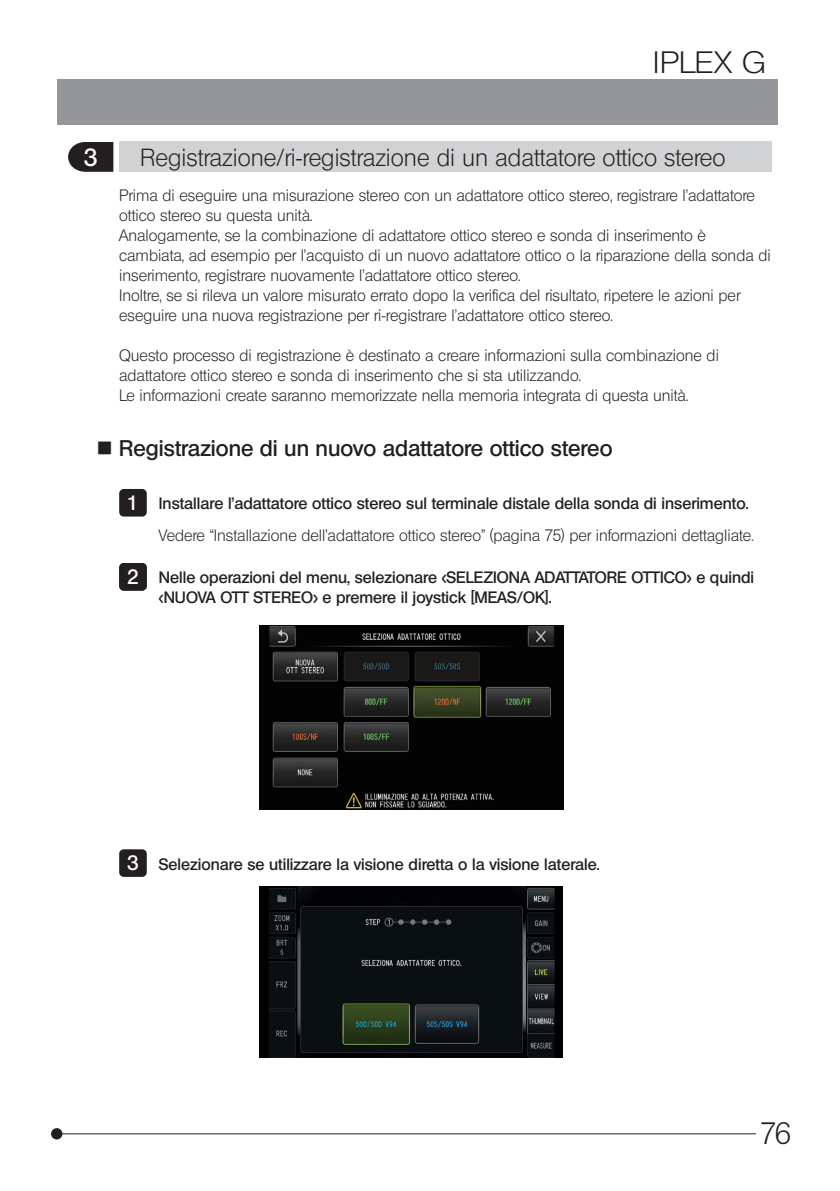
<style>
.page{position:relative;width:840px;height:1191px;background:#fff}
.page>*{position:absolute;margin:0;border:0;box-sizing:border-box;transform-origin:0 0}
.t1{font:30px "Olympus Leicht Normal";color:#231f20;scale:1.1 1}
.t2{font:30px "Olympus Leicht Normal";color:#231f20}
.t3{font:24px "Olympus Leicht Normal";color:#231f20}
.t4{font:24px "Olympus Leicht Halbfett";color:#fff}
.t5{font:22px "Olympus Leicht Halbfett";color:#231f20}
.t6{font:20.2px "Olympus Leicht Halbfett";color:#fff}
.t7{font:16px/20px "Olympus Leicht Normal";color:#231f20}
.t8{font:16px/20px "Olympus Leicht Halbfett";color:#231f20}
.s1{font-size:20.2px;color:#fff}
</style>
<div class="page">
<div style="left:51px;top:1128px;width:11px;height:11px;background:#231f20;border-radius:50%"></div>
<hr style="left:57px;top:1133px;width:698px;height:1px;background:#231f20">
<div style="left:57px;top:79px;width:720px;height:46px;background:#939598"></div>
<div style="left:119px;top:142px;width:652px;height:30px;background:#d1d2d4"></div>
<svg style="left:68px;top:142px;width:45px;height:30px"></svg>
<div style="left:119px;top:489px;width:28px;height:27px;background:#231f20;border-radius:5px"></div>
<div style="left:119px;top:563px;width:28px;height:27px;background:#231f20;border-radius:5px"></div>
<div style="left:119px;top:849px;width:28px;height:28px;background:#231f20;border-radius:5px"></div>
<img style="left:259px;top:625px;width:304px;height:184px">
<img style="left:259px;top:886px;width:303px;height:171px">
<h1 class="t1" style="left:652px;top:45px;width:104px">IPLEX G</h1>
<h2 class="t4" style="left:84px;top:143px;width:15px">3</h2>
<h2 class="t3" style="left:140px;top:143px;width:586px">Registrazione/ri-registrazione di un adattatore ottico stereo</h2>
<p class="t7" style="left:119px;top:185px;width:652px">Prima di eseguire una misurazione stereo con un adattatore ottico stereo, registrare l'adattatore ottico stereo su questa unità.<br>Analogamente, se la combinazione di adattatore ottico stereo e sonda di inserimento è cambiata, ad esempio per l'acquisto di un nuovo adattatore ottico o la riparazione della sonda di inserimento, registrare nuovamente l'adattatore ottico stereo.<br>Inoltre, se si rileva un valore misurato errato dopo la verifica del risultato, ripetere le azioni per eseguire una nuova registrazione per ri-registrare l'adattatore ottico stereo.</p>
<p class="t7" style="left:119px;top:345px;width:601px">Questo processo di registrazione è destinato a creare informazioni sulla combinazione di adattatore ottico stereo e sonda di inserimento che si sta utilizzando.<br>Le informazioni create saranno memorizzate nella memoria integrata di questa unità.</p>
<h3 class="t5" style="left:96px;top:435px;width:517px">■ Registrazione di un nuovo adattatore ottico stereo</h3>
<p class="t8" style="left:159px;top:494px;width:590px">Installare l'adattatore ottico stereo sul terminale distale della sonda di inserimento.</p>
<p class="t7" style="left:159px;top:525px;width:596px">Vedere “Installazione dell'adattatore ottico stereo” (pagina 75) per informazioni dettagliate.</p>
<p class="t8" style="left:159px;top:568px;width:596px">Nelle operazioni del menu, selezionare &lt;SELEZIONA ADATTATORE OTTICO&gt; e quindi &lt;NUOVA OTT STEREO&gt; e premere il joystick [MEAS/OK].</p>
<p class="t6" style="left:127px;top:491px;width:13px">1</p>
<p class="t6" style="left:127px;top:565px;width:13px">12</p>
<p class="t8" style="left:127px;top:854px;width:473px"><span class="s1">3</span> Selezionare se utilizzare la visione diretta o la visione laterale.</p>
<h1 class="t2" style="left:760px;top:1115px;width:32px">76</h1>
</div>
